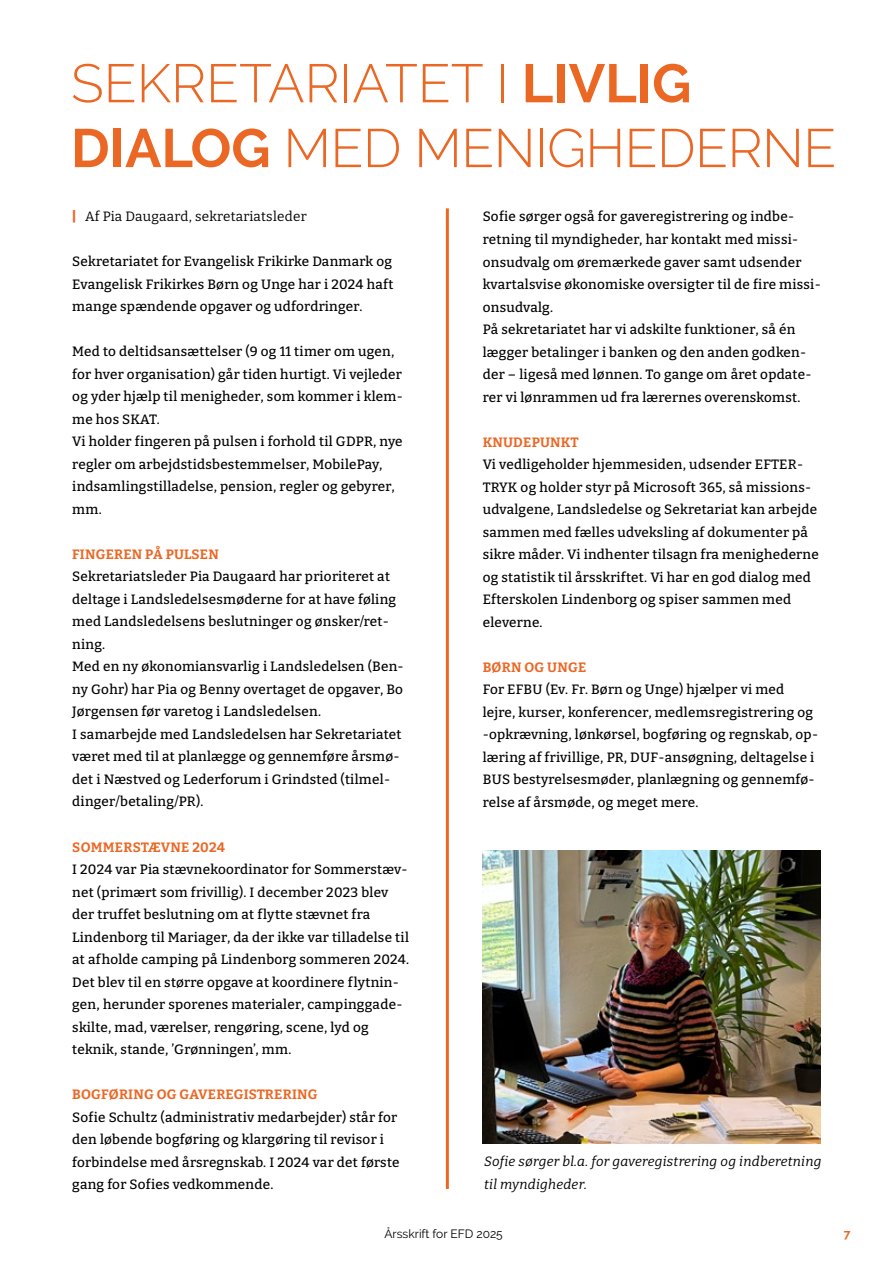
<style>
.page{position:relative;width:893px;height:1263px;background:#fff}
.page>*{position:absolute;margin:0;border:0;box-sizing:border-box;transform-origin:0 0}
.t1{font:300 54px/64.8px "Raleway";letter-spacing:-.01em;color:#eb6724}
.t2{font:100 13.5px/22.5px "Bitter";letter-spacing:.02em;color:#000}
.t3{font:100 13.5px "Bitter";letter-spacing:.02em;color:#eb6724}
.t4{font:italic 100 13.5px/22.5px "Bitter";letter-spacing:.02em;color:#000}
.t5{font:12px "Raleway";color:#000}
.t6{font:700 12px "Raleway";color:#eb6724}
.s1{font-weight:700}
.s2{color:#eb6724}
</style>
<div class="page">
<hr style="left:446px;top:208px;width:3px;height:981px;background:#eb6724">
<img style="left:483px;top:850px;width:338px;height:294px">
<h1 class="t1" style="left:71px;top:51px;width:767px">SEKRETARIATET I <span class="s1">LIVLIG<br>DIALOG</span> MED MENIGHEDERNE</h1>
<p class="t2" style="left:483px;top:205px;width:340px">Sofie sørger også for gaveregistrering og indbe&shy;retning til myndigheder, har kontakt med missi&shy;onsudvalg om øremærkede gaver samt udsender kvartalsvise økonomiske oversigter til de fire missi&shy;onsudvalg.<br>På sekretariatet har vi adskilte funktioner, så én lægger betalinger i banken og den anden godken&shy;der – ligeså med lønnen. To gange om året opdate&shy;rer vi lønrammen ud fra lærernes overenskomst.</p>
<p class="t3" style="left:483px;top:433px;width:98px">KNUDEPUNKT</p>
<p class="t2" style="left:483px;top:453px;width:338px">Vi vedligeholder hjemmesiden, udsender EFTER-TRYK og holder styr på Microsoft 365, så missions&shy;udvalgene, Landsledelse og Sekretariat kan arbejde sammen med fælles udveksling af dokumenter på sikre måder. Vi indhenter tilsagn fra menighederne og statistik til årsskriftet. Vi har en god dialog med Efterskolen Lindenborg og spiser sammen med eleverne.</p>
<p class="t3" style="left:483px;top:658px;width:105px">BØRN OG UNGE</p>
<p class="t2" style="left:483px;top:678px;width:337px">For EFBU (Ev. Fr. Børn og Unge) hjælper vi med lejre, kurser, konferencer, medlemsregistrering og -opkrævning, lønkørsel, bogføring og regnskab, op&shy;læring af frivillige, PR, DUF-ansøgning, deltagelse i BUS bestyrelsesmøder, planlægning og gennemfø&shy;relse af årsmøde, og meget mere.</p>
<p class="t2" style="left:72px;top:205px;width:236px"><span class="s2">|</span> Af Pia Daugaard, sekretariatsleder</p>
<p class="t2" style="left:72px;top:250px;width:323px;text-align:justify">Sekretariatet for Evangelisk Frikirke Danmark og Evangelisk Frikirkes Børn og Unge har i 2024 haft mange spændende opgaver og udfordringer.</p>
<p class="t2" style="left:72px;top:340px;width:332px">Med to deltidsansættelser (9 og 11 timer om ugen, for hver organisation) går tiden hurtigt. Vi vejleder og yder hjælp til menigheder, som kommer i klem&shy;me hos SKAT.<br>Vi holder fingeren på pulsen i forhold til GDPR, nye regler om arbejdstidsbestemmelser, MobilePay, indsamlingstilladelse, pension, regler og gebyrer, mm.</p>
<p class="t3" style="left:72px;top:546px;width:148px">FINGEREN PÅ PULSEN</p>
<p class="t2" style="left:72px;top:565px;width:333px">Sekretariatsleder Pia Daugaard har prioriteret at deltage i Landsledelsesmøderne for at have føling med Landsledelsens beslutninger og ønsker/ret&shy;ning.<br>Med en ny økonomiansvarlig i Landsledelsen (Ben&shy;ny Gohr) har Pia og Benny overtaget de opgaver, Bo Jørgensen før varetog i Landsledelsen.<br>I samarbejde med Landsledelsen har Sekretariatet været med til at planlægge og gennemføre årsmø&shy;det i Næstved og Lederforum i Grindsted (tilmel&shy;dinger/betaling/PR).</p>
<p class="t3" style="left:72px;top:838px;width:154px">SOMMERSTÆVNE 2024</p>
<p class="t2" style="left:72px;top:858px;width:338px">I 2024 var Pia stævnekoordinator for Sommerstæv&shy;net (primært som frivillig). I december 2023 blev der truffet beslutning om at flytte stævnet fra Lindenborg til Mariager, da der ikke var tilladelse til at afholde camping på Lindenborg sommeren 2024.<br>Det blev til en større opgave at koordinere flytnin&shy;gen, herunder sporenes materialer, campinggade&shy;skilte, mad, værelser, rengøring, scene, lyd og teknik, stande, ’Grønningen’, mm.</p>
<p class="t3" style="left:72px;top:1086px;width:247px">BOGFØRING OG GAVEREGISTRERING</p>
<p class="t2" style="left:72px;top:1105px;width:329px">Sofie Schultz (administrativ medarbejder) står for den løbende bogføring og klargøring til revisor i forbindelse med årsregnskab. I 2024 var det første gang for Sofies vedkommende.</p>
<p class="t4" style="left:484px;top:1150px;width:339px">Sofie sørger bl.a. for gaveregistrering og indberetning til myndigheder.</p>
<p class="t5" style="left:384px;top:1227px;width:120px">Årsskrift for EFD 2025</p>
<p class="t6" style="left:844px;top:1227px;width:8px">7</p>
</div>
